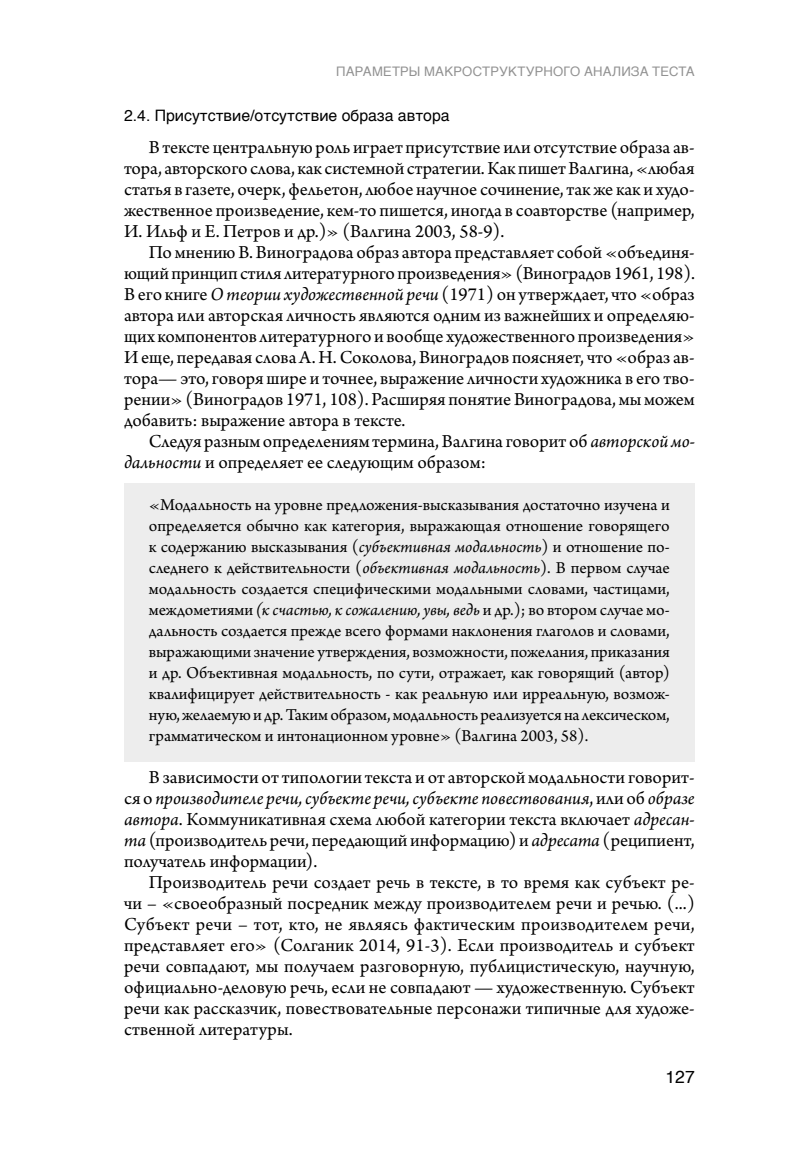
<style>
.page{position:relative;width:794px;height:1166px;background:#fff}
.page>*{position:absolute;margin:0;border:0;box-sizing:border-box;transform-origin:0 0}
.t1{font:19.25px/21px "Arno Pro";color:#000;text-align:justify}
.t2{font:17.5px/21px "Arno Pro";color:#000;text-align:justify}
.t3{font:17.5px "Helvetica";color:#000}
.t4{font:15.75px "Helvetica";color:#000}
.t5{font:13.12px "Helvetica";letter-spacing:.015em;color:#929292}
.s1{font-style:italic}
</style>
<div class="page">
<div style="left:124px;top:483px;width:570px;height:279px;background:#ededed"></div>
<p class="t5" style="left:336px;top:61px;width:360px">ПАРАМЕТРЫ МАКРОСТРУКТУРНОГО АНАЛИЗА ТЕСТА</p>
<p class="t4" style="left:124px;top:103px;width:327px">2.4. Присутствие/отсутствие образа автора</p>
<p class="t1" style="left:124px;top:138px;width:572px;text-indent:25px">В тексте центральную роль играет присутствие или отсутствие образа ав&shy;тора, авторского слова, как системной стратегии. Как пишет Валгина, «любая статья в газете, очерк, фельетон, любое научное сочинение, так же как и худо&shy;жественное произведение, кем-то пишется, иногда в соавторстве (например, И. Ильф и Е. Петров и др.)» (Валгина 2003, 58-9).</p>
<p class="t1" style="left:124px;top:243px;width:572px;text-indent:25px">По мнению В. Виноградова образ автора представляет собой «объединя&shy;ющий принцип стиля литературного произведения» (Виноградов 1961, 198).<br>В его книге <span class="s1">О теории художественной речи</span> (1971) он утверждает, что «образ автора или авторская личность являются одним из важнейших и определяю&shy;щих компонентов литературного и вообще художественного произведения» И еще, передавая слова А. Н. Соколова, Виноградов поясняет, что «образ ав&shy;тора— это, говоря шире и точнее, выражение личности художника в его тво&shy;рении» (Виноградов 1971, 108). Расширяя понятие Виноградова, мы можем добавить: выражение автора в тексте.</p>
<p class="t1" style="left:124px;top:432px;width:572px;text-indent:25px">Следуя разным определениям термина, Валгина говорит об <span class="s1">авторской мо&shy;дальности</span> и определяет ее следующим образом:</p>
<p class="t2" style="left:149px;top:495px;width:522px">«Модальность на уровне предложения-высказывания достаточно изучена и определяется обычно как категория, выражающая отношение говорящего к содержанию высказывания (<span class="s1">субъективная модальность</span>) и отношение по&shy;следнего к действительности (<span class="s1">объективная модальность</span>). В первом случае модальность создается специфическими модальными словами, частицами, междометиями <span class="s1">(к счастью, к сожалению, увы, ведь</span> и др.); во втором случае мо&shy;дальность создается прежде всего формами наклонения глаголов и словами, выражающими значение утверждения, возможности, пожелания, приказания и др. Объективная модальность, по сути, отражает, как говорящий (автор) квалифицирует действительность - как реальную или ирреальную, возмож&shy;ную, желаемую и др. Таким образом, модальность реализуется на лексическом, грамматическом и интонационном уровне» (Валгина 2003, 58).</p>
<p class="t1" style="left:124px;top:768px;width:572px;text-indent:25px">В зависимости от типологии текста и от авторской модальности говорит&shy;ся о <span class="s1">производителе речи, субъекте речи, субъекте повествования</span>, или об <span class="s1">образе автора</span>. Коммуникативная схема любой категории текста включает <span class="s1">адресан&shy;та</span> (производитель речи, передающий информацию) и <span class="s1">адресата</span> (реципиент, получатель информации).</p>
<p class="t1" style="left:124px;top:873px;width:572px;text-indent:25px">Производитель речи создает речь в тексте, в то время как субъект ре&shy;чи – «своеобразный посредник между производителем речи и речью. (...)<br>Субъект речи – тот, кто, не являясь фактическим производителем речи, представляет его» (Солганик 2014, 91-3). Если производитель и субъект речи совпадают, мы получаем разговорную, публицистическую, научную, официально-деловую речь, если не совпадают — художественную. Субъект речи как рассказчик, повествовательные персонажи типичные для художе&shy;ственной литературы.</p>
<p class="t3" style="left:665px;top:1063px;width:31px">127</p>
</div>
